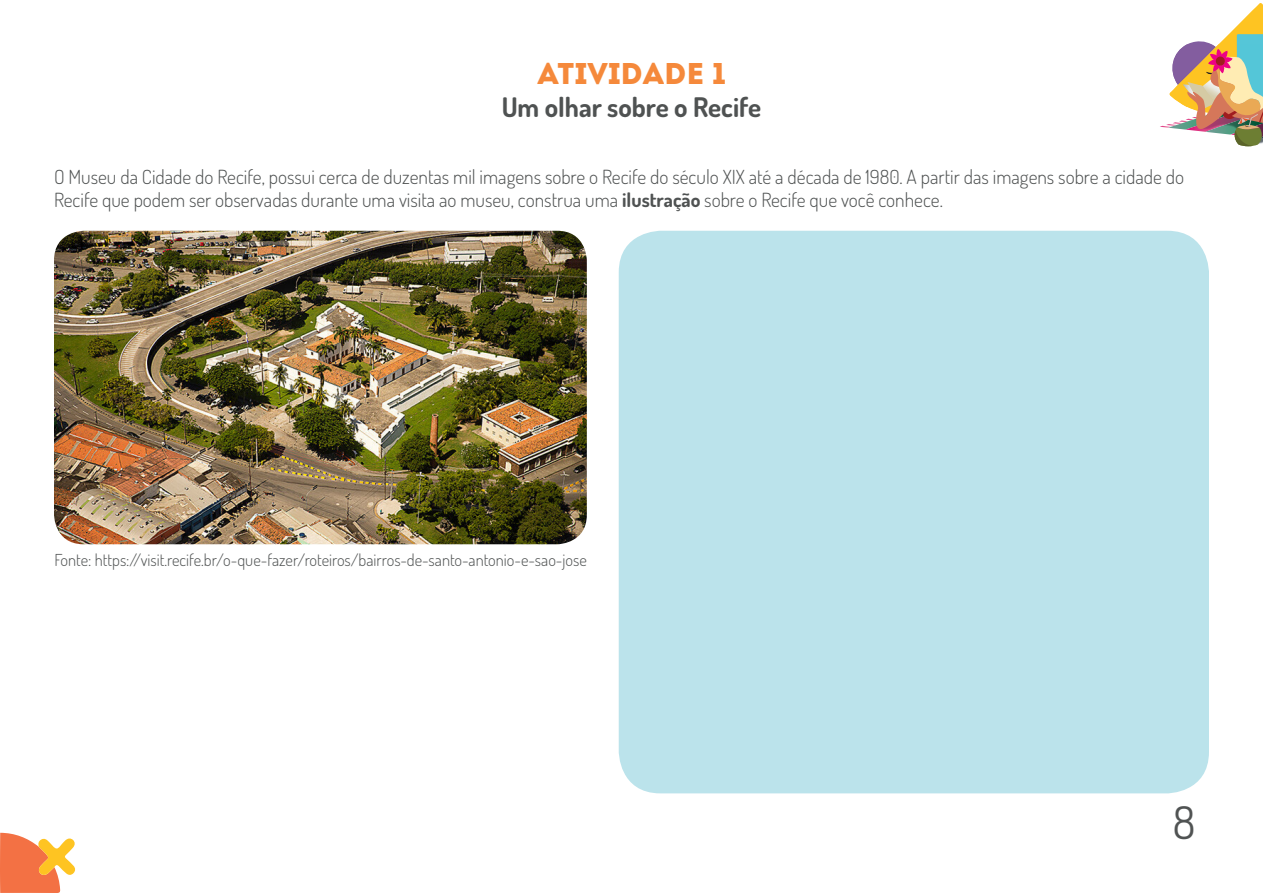
<style>
.page{position:relative;width:1263px;height:893px;background:#fff}
.page>*{position:absolute;margin:0;border:0;box-sizing:border-box;transform-origin:0 0}
.t1{font:45px "Dosis";color:#505353}
.Texto_Laranja{font:30px "Intro";color:#f5893b}
.Sub_da_Atividade{font:700 27px "Dosis";color:#4f5252}
.Texto_Corrido{font:300 19.5px/23.4px "Dosis";color:#4f5252}
.Rodapé_da_Foto{font:300 16.5px "Dosis";color:#4f5252}
.s1{font-weight:700}
</style>
<div class="page">
<svg style="left:0;top:833px;width:76px;height:60px"></svg>
<svg style="left:1160px;top:3px;width:103px;height:143px"></svg>
<img style="left:54px;top:231px;width:533px;height:313px">
<div style="left:619px;top:231px;width:590px;height:562px;background:#bbe3eb;border-radius:42px"></div>
<p class="Texto_Laranja" style="left:537px;top:56px;width:190px">ATIVIDADE 1</p>
<p class="Sub_da_Atividade" style="left:502px;top:90px;width:261px">Um olhar sobre o Recife</p>
<p class="Texto_Corrido" style="left:54px;top:164px;width:1131px">O Museu da Cidade do Recife, possui cerca de duzentas mil imagens sobre o Recife do século XIX até a década de 1980. A partir das imagens sobre a cidade do<br>Recife que podem ser observadas durante uma visita ao museu, construa uma <span class="s1">ilustração</span> sobre o Recife que você conhece.</p>
<p class="Rodapé_da_Foto" style="left:54px;top:549px;width:534px">Fonte: https://visit.recife.br/o-que-fazer/roteiros/bairros-de-santo-antonio-e-sao-jose</p>
<h1 class="t1" style="left:1173px;top:793px;width:24px">8</h1>
</div>
